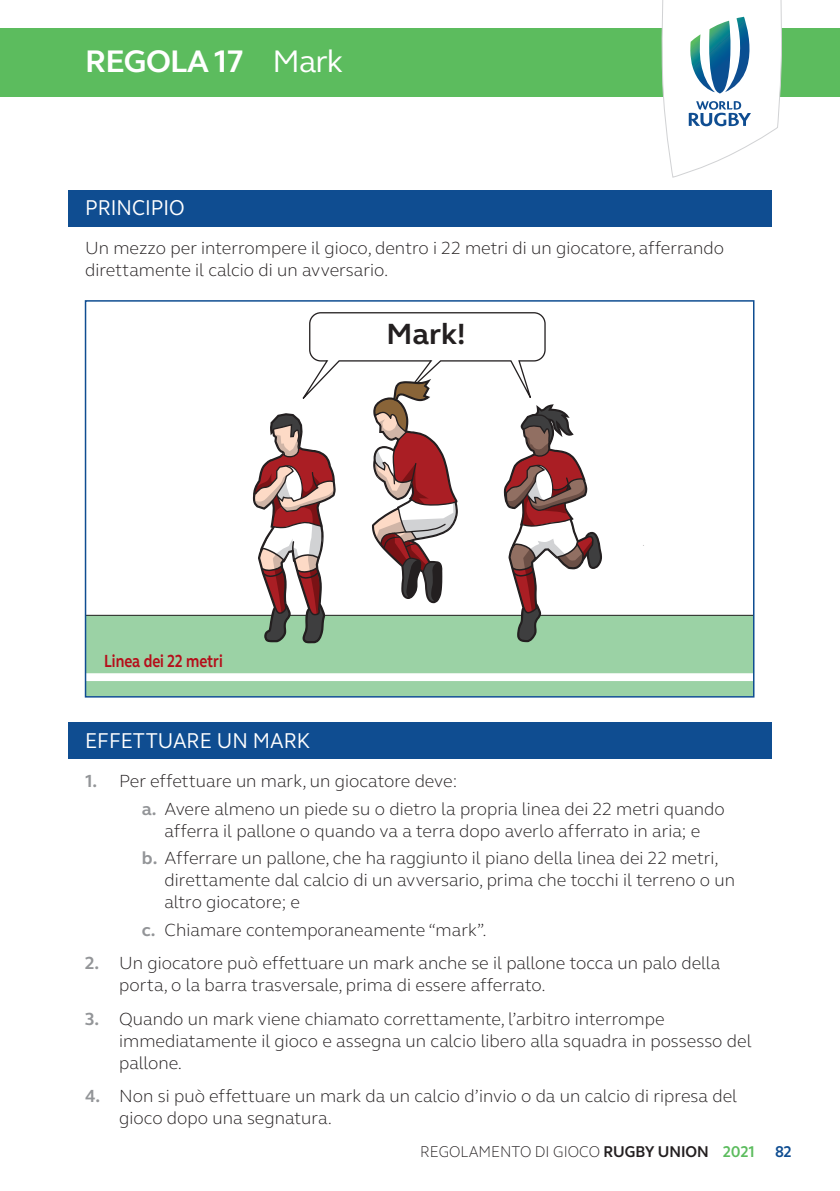
<style>
.page{position:relative;width:840px;height:1191px;background:#fff}
.page>*{position:absolute;margin:0;border:0;box-sizing:border-box;transform-origin:0 0}
.t1{font:700 32px "Webb Ellis Cup";letter-spacing:-.025em;color:#fff}
.t2{font:32px "Webb Ellis Cup";color:#fff}
.t3{font:700 30px "Webb Ellis Cup";color:#231f20}
.t4{font:22px "Webb Ellis Cup";color:#fff;scale:.92 1}
.t5{font:300 18px/22px "Webb Ellis Cup";color:#231f20}
.t6{font:700 18px "Webb Ellis Cup";color:#b50e1a;scale:.8 1}
.t7{font:300 16px "Webb Ellis Cup";color:#231f20;scale:.94 1}
.t8{font:700 16px "Webb Ellis Cup";color:#5cbc5e;scale:.94 1}
.t9{font:700 16px "Webb Ellis Cup";color:#0f4d91;scale:.94 1}
.s1{font-weight:700;color:#939598}
.s2{font-weight:700}
</style>
<div class="page">
<div style="left:0;top:28px;width:839px;height:68px;background:#5cbc5e"></div>
<svg style="left:661px;top:0;width:120px;height:178px"></svg>
<div style="left:68px;top:190px;width:703px;height:36px;background:#0f4d91"></div>
<div style="left:68px;top:723px;width:703px;height:36px;background:#0f4d91"></div>
<div style="left:88px;top:615px;width:663px;height:79px;background:#9bd2a5"></div>
<div style="left:86px;top:673px;width:666px;height:8px;background:#fff"></div>
<svg style="left:251px;top:312px;width:350px;height:332px"></svg>
<div style="left:85px;top:300px;width:669px;height:397px;border:2px solid #0f4d91"></div>
<p class="t1" style="left:85px;top:42px;width:160px">REGOLA 17</p>
<p class="t2" style="left:272px;top:42px;width:72px">Mark</p>
<p class="t4" style="left:85px;top:194px;width:110px">PRINCIPIO</p>
<p class="t5" style="left:85px;top:237px;width:640px">Un mezzo per interrompere il gioco, dentro i 22 metri di un giocatore, afferrando direttamente il calcio di un avversario.</p>
<p class="t6" style="left:104px;top:650px;width:150px">Linea dei 22 metri</p>
<p class="t3" style="left:386px;top:316px;width:80px">Mark!</p>
<p class="t4" style="left:85px;top:727px;width:246px">EFFETTUARE UN MARK</p>
<p class="t5" style="left:85px;top:770px;width:373px"><span class="s1">1.</span> Per effettuare un mark, un giocatore deve:</p>
<p class="t5" style="left:142px;top:797px;width:584px;text-align:center"><span class="s1">a.</span> Avere almeno un piede su o dietro la propria linea dei 22 metri quando afferra il pallone o quando va a terra dopo averlo afferrato in aria; e</p>
<p class="t5" style="left:164px;top:847px;width:572px;text-indent:-23px"><span class="s1">b.</span> Afferrare un pallone, che ha raggiunto il piano della linea dei 22 metri, direttamente dal calcio di un avversario, prima che tocchi il terreno o un altro giocatore; e</p>
<p class="t5" style="left:142px;top:919px;width:346px"><span class="s1">c.</span> Chiamare contemporaneamente “mark”.</p>
<p class="t5" style="left:119px;top:952px;width:602px;text-indent:-34px"><span class="s1">2.</span> Un giocatore può effettuare un mark anche se il pallone tocca un palo della porta, o la barra trasversale, prima di essere afferrato.</p>
<p class="t5" style="left:119px;top:1007px;width:633px;text-indent:-34px"><span class="s1">3.</span> Quando un mark viene chiamato correttamente, l’arbitro interrompe immediatamente il gioco e assegna un calcio libero alla squadra in possesso del pallone.</p>
<p class="t5" style="left:119px;top:1085px;width:619px;text-indent:-34px"><span class="s1">4.</span> Non si può effettuare un mark da un calcio d’invio o da un calcio di ripresa del gioco dopo una segnatura.</p>
<p class="t7" style="left:420px;top:1142px;width:308px">REGOLAMENTO DI GIOCO <span class="s2">RUGBY UNION</span></p>
<p class="t8" style="left:722px;top:1142px;width:35px">2021</p>
<p class="t9" style="left:774px;top:1142px;width:19px">82</p>
</div>
